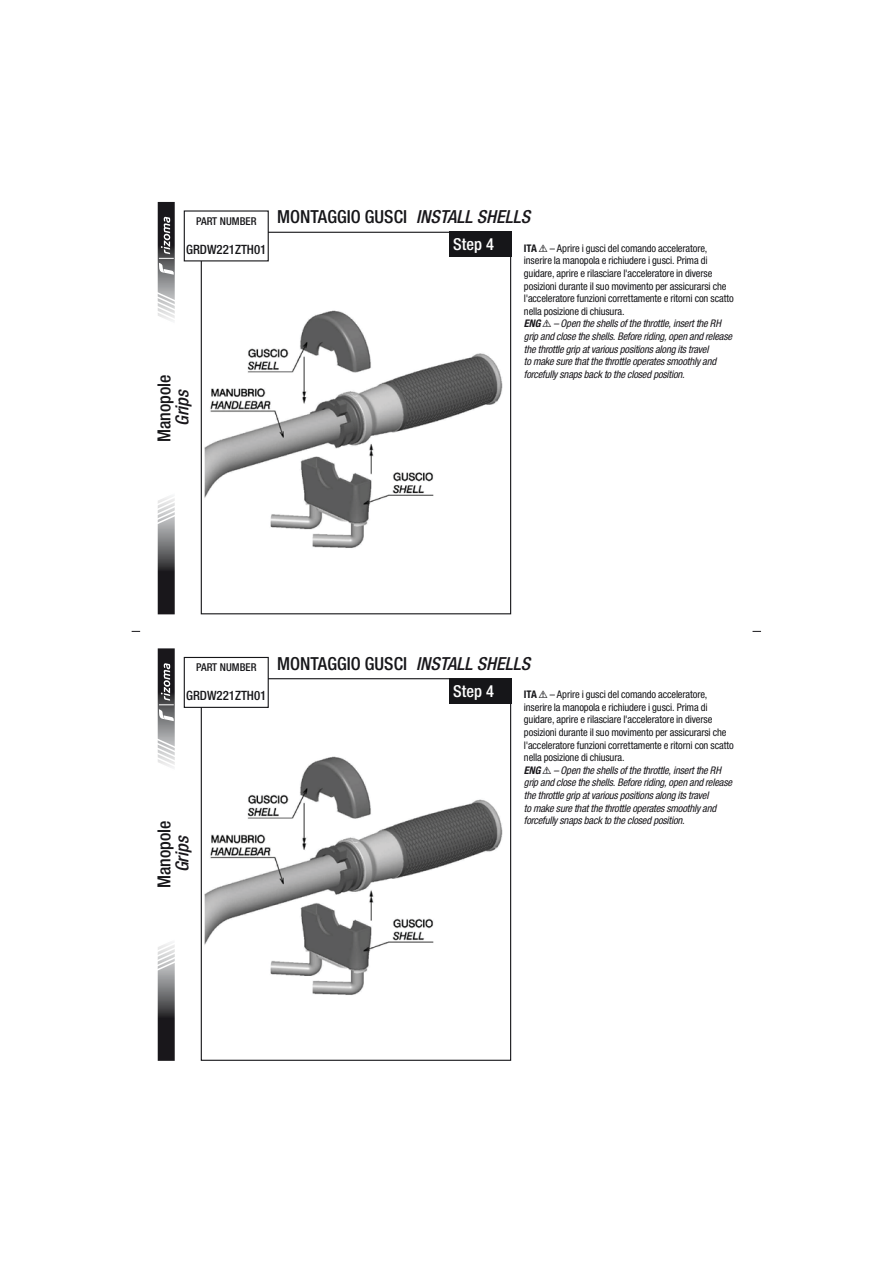
<style>
.page{position:relative;width:893px;height:1263px;background:#fff}
.page>*{position:absolute;margin:0;border:0;box-sizing:border-box;transform-origin:0 0}
.t1{font:500 condensed 18px "Helvetica Neue LT Std";color:#161619}
.t2{font:italic 500 condensed 18px "Helvetica Neue LT Std";color:#19171b}
.t3{font:500 condensed 16.5px "Helvetica Neue LT Std";color:#fff}
.t4{font:500 condensed 12.9px "Helvetica Neue LT Std";color:#161619}
.t5{font:500 condensed 10.8px "Helvetica Neue LT Std";color:#161619}
.t6{font:condensed 10.5px/12.6px "Helvetica Neue LT Std";letter-spacing:-.01em;color:#161619}
.s1{font-style:italic;color:#19171b}
.s2{font-weight:700}
.s3{font-family:"Hazard";font-stretch:normal}
.s4{font-weight:700;font-style:italic;color:#19171b}
.s5{font-family:"Hazard";font-stretch:normal;color:#19171b}
</style>
<div class="page">
<img style="left:204px;top:310px;width:299px;height:238px">
<div style="left:201px;top:232px;width:310px;height:382px;border:1px solid #161619"></div>
<div style="left:449px;top:232px;width:62px;height:25px;background:#161619"></div>
<svg style="left:157px;top:496px;width:18px;height:118px;background:#727274"></svg>
<svg style="left:157px;top:202px;width:18px;height:119px;background:#838385"></svg>
<div style="left:184px;top:211px;width:84px;height:50px;background:#fff"></div>
<div style="left:184px;top:210px;width:85px;height:51px;border:1px solid #161619"></div>
<img style="left:204px;top:756px;width:299px;height:239px">
<div style="left:201px;top:678px;width:310px;height:383px;border:1px solid #161619"></div>
<div style="left:449px;top:678px;width:62px;height:26px;background:#161619"></div>
<svg style="left:157px;top:942px;width:18px;height:119px;background:#737274"></svg>
<svg style="left:157px;top:648px;width:18px;height:120px;background:#848486"></svg>
<div style="left:184px;top:657px;width:84px;height:50px;background:#fff"></div>
<div style="left:184px;top:657px;width:85px;height:51px;border:1px solid #161619"></div>
<p class="t5" style="left:196px;top:217px;width:62px">PART NUMBER</p>
<p class="t4" style="left:186px;top:244px;width:82px">GRDW221ZTH01</p>
<h1 class="t1" style="left:158px;top:442px;width:69px;rotate:-90deg">Manopole</h1>
<h1 class="t2" style="left:176px;top:426px;width:38px;rotate:-90deg">Grips</h1>
<h1 class="t1" style="left:277px;top:210px;width:254px">MONTAGGIO GUSCI <span class="s1">INSTALL SHELLS</span></h1>
<h2 class="t3" style="left:453px;top:239px;width:42px">Step 4</h2>
<p class="t6" style="left:524px;top:243px;width:211px"><span class="s2">ITA</span> <span class="s3">!</span> – Aprire i gusci del comando acceleratore, inserire la manopola e richiudere i gusci. Prima di guidare, aprire e rilasciare l'acceleratore in diverse posizioni durante il suo movimento per assicurarsi che l'acceleratore funzioni correttamente e ritorni con scatto nella posizione di chiusura.<br><span class="s4">ENG</span> <span class="s5">!</span> <span class="s1">– Open the shells of the throttle, insert the RH grip and close the shells. Before riding, open and release the throttle grip at various positions along its travel<br>to make sure that the throttle operates smoothly and forcefully snaps back to the closed position.</span></p>
<p class="t5" style="left:196px;top:663px;width:62px">PART NUMBER</p>
<p class="t4" style="left:186px;top:691px;width:82px">GRDW221ZTH01</p>
<h1 class="t1" style="left:158px;top:888px;width:69px;rotate:-90deg">Manopole</h1>
<h1 class="t2" style="left:176px;top:872px;width:38px;rotate:-90deg">Grips</h1>
<h1 class="t1" style="left:277px;top:657px;width:254px">MONTAGGIO GUSCI <span class="s1">INSTALL SHELLS</span></h1>
<h2 class="t3" style="left:453px;top:685px;width:42px">Step 4</h2>
<p class="t6" style="left:524px;top:689px;width:211px"><span class="s2">ITA</span> <span class="s3">!</span> – Aprire i gusci del comando acceleratore, inserire la manopola e richiudere i gusci. Prima di guidare, aprire e rilasciare l'acceleratore in diverse posizioni durante il suo movimento per assicurarsi che l'acceleratore funzioni correttamente e ritorni con scatto nella posizione di chiusura.<br><span class="s4">ENG</span> <span class="s5">!</span> <span class="s1">– Open the shells of the throttle, insert the RH grip and close the shells. Before riding, open and release the throttle grip at various positions along its travel<br>to make sure that the throttle operates smoothly and forcefully snaps back to the closed position.</span></p>
</div>
